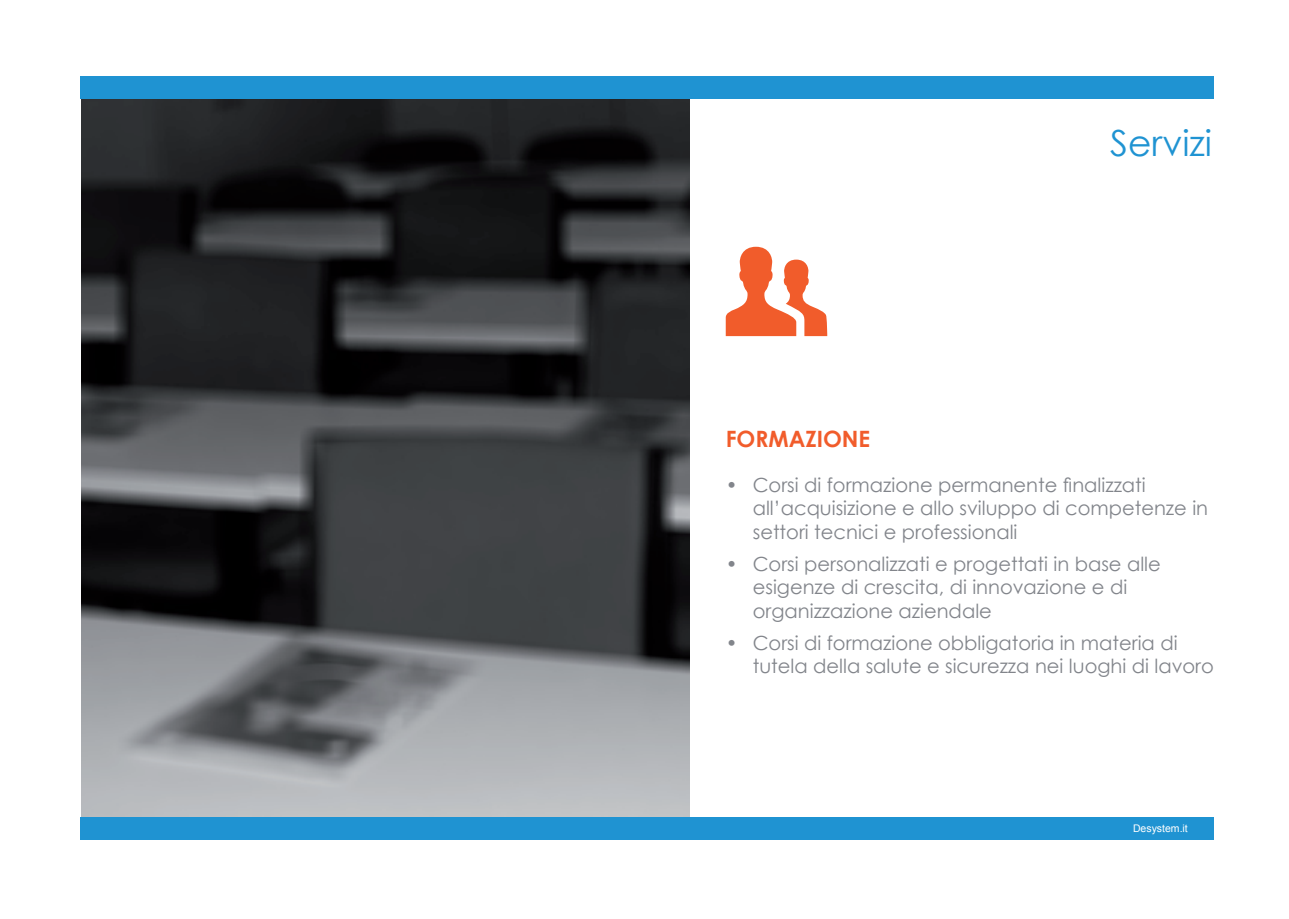
<style>
.page{position:relative;width:1289px;height:919px;background:#fff}
.page>*{position:absolute;margin:0;border:0;box-sizing:border-box;transform-origin:0 0}
.t1{font:36px "Century Gothic";color:#1f93d2}
.t2{font:700 22.5px "Century Gothic";color:#f15c2b}
.t3{font:19.5px/23.4px "Century Gothic";color:#82858b}
.t4{font:10.5px "Arial";color:#fff}
</style>
<div class="page">
<img style="left:82px;top:98px;width:607px;height:719px">
<svg style="left:725px;top:247px;width:102px;height:89px"></svg>
<div style="left:81px;top:76px;width:1133px;height:22px;background:#1f93d2"></div>
<div style="left:80px;top:817px;width:1133px;height:22px;background:#1f93d2"></div>
<h1 class="t1" style="left:1110px;top:117px;width:103px">Servizi</h1>
<p class="t2" style="left:725px;top:421px;width:146px">FORMAZIONE</p>
<p class="t3" style="left:752px;top:473px;width:457px">Corsi di formazione permanente finalizzati all’acquisizione e allo sviluppo di competenze in settori tecnici e professionali</p>
<p class="t3" style="left:752px;top:551px;width:409px">Corsi personalizzati e progettati in base alle esigenze di crescita, di innovazione e di organizzazione aziendale</p>
<p class="t3" style="left:752px;top:630px;width:462px">Corsi di formazione obbligatoria in materia di tutela della salute e sicurezza nei luoghi di lavoro</p>
<p class="t3" style="left:725px;top:473px;width:13px">•</p>
<p class="t3" style="left:725px;top:551px;width:13px">•</p>
<p class="t3" style="left:725px;top:630px;width:13px">•</p>
<p class="t4" style="left:1132px;top:821px;width:56px">Desystem.it</p>
</div>
